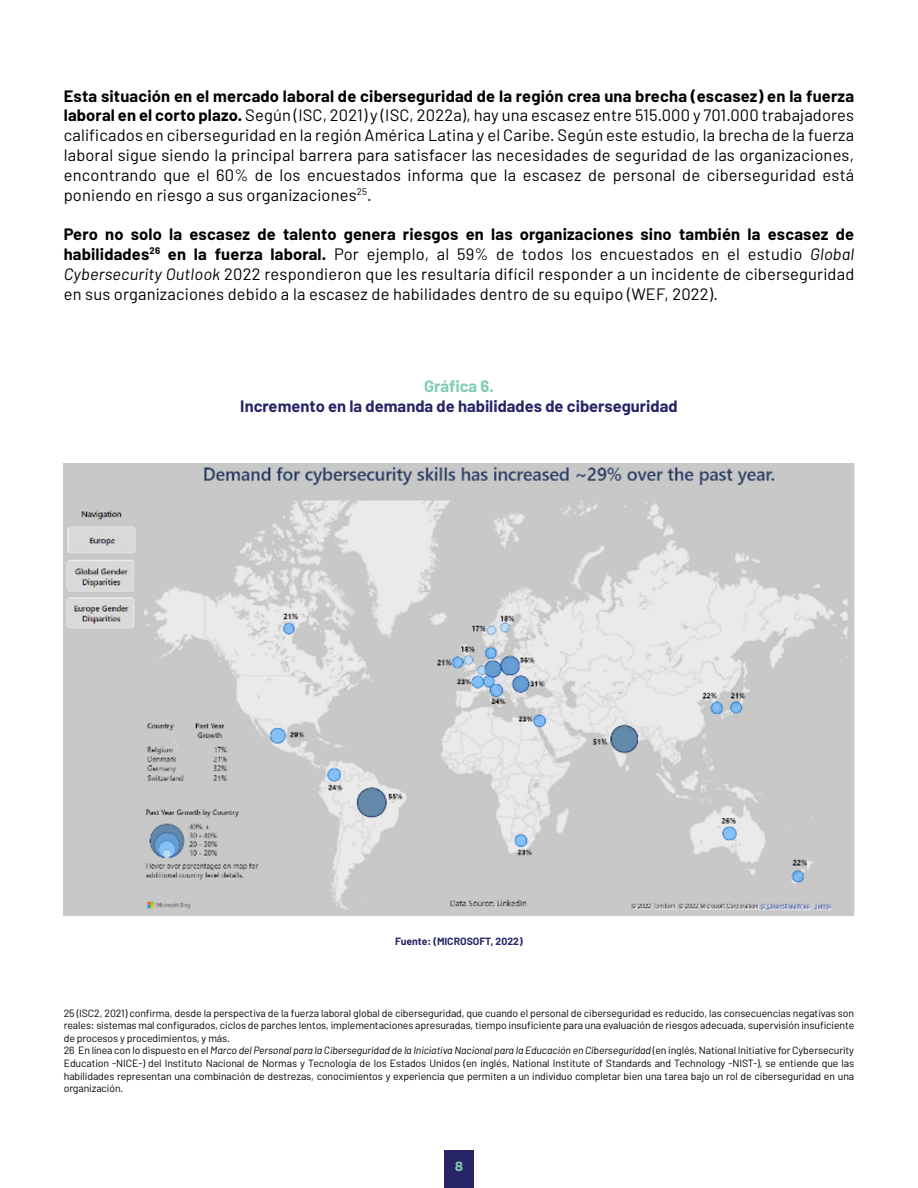
<style>
.page{position:relative;width:918px;height:1188px;background:#fff}
.page>*{position:absolute;margin:0;border:0;box-sizing:border-box;transform-origin:0 0}
.t1{font:16.5px/19.8px "Barlow";letter-spacing:.01em;color:#000;text-align:justify}
.t2{font:700 16.5px "Barlow";color:#272566}
.t3{font:700 16.5px "Barlow";color:#81ccb3}
.t4{font:700 13.5px "Gotham";color:#81ccb3}
.t5{font:10.5px/12.6px "Barlow";letter-spacing:-.01em;color:#000}
.t6{font:700 10.5px "Barlow";color:#272566}
.s1{font-weight:700}
.s2{font-style:italic}
</style>
<div class="page">
<div style="left:444px;top:1150px;width:30px;height:38px;background:#272566"></div>
<img style="left:64px;top:464px;width:790px;height:452px">
<p class="t1" style="left:64px;top:85px;width:792px"><span class="s1">Esta situación en el mercado laboral de ciberseguridad de la región crea una brecha (escasez) en la fuerza laboral en el corto plazo.</span> Según (ISC, 2021) y (ISC, 2022a), hay una escasez entre 515.000 y 701.000 trabajadores calificados en ciberseguridad en la región América Latina y el Caribe. Según este estudio, la brecha de la fuerza laboral sigue siendo la principal barrera para satisfacer las necesidades de seguridad de las organizaciones, encontrando que el 60% de los encuestados informa que la escasez de personal de ciberseguridad está poniendo en riesgo a sus organizaciones<sup>25</sup>.</p>
<p class="t1" style="left:64px;top:224px;width:792px"><span class="s1">Pero no solo la escasez de talento genera riesgos en las organizaciones sino también la escasez de habilidades</span><sup>26</sup> <span class="s1">en la fuerza laboral.</span> Por ejemplo, al 59% de todos los encuestados en el estudio <span class="s2">Global Cybersecurity Outlook</span> 2022 respondieron que les resultaría difícil responder a un incidente de ciberseguridad en sus organizaciones debido a la escasez de habilidades dentro de su equipo (WEF, 2022).</p>
<p class="t3" style="left:424px;top:376px;width:71px">Gráfica 6.</p>
<p class="t2" style="left:240px;top:396px;width:439px">Incremento en la demanda de habilidades de ciberseguridad</p>
<p class="t6" style="left:395px;top:935px;width:129px">Fuente: (MICROSOFT, 2022)</p>
<p class="t5" style="left:64px;top:1006px;width:792px">25 (ISC2, 2021) confirma, desde la perspectiva de la fuerza laboral global de ciberseguridad, que cuando el personal de ciberseguridad es reducido, las consecuencias negativas son reales: sistemas mal configurados, ciclos de parches lentos, implementaciones apresuradas, tiempo insuficiente para una evaluación de riesgos adecuada, supervisión insuficiente de procesos y procedimientos, y más.<br>26 En línea con lo dispuesto en el <span class="s2">Marco del Personal para la Ciberseguridad de la Iniciativa Nacional para la Educación en Ciberseguridad</span> (en inglés, National Initiative for Cybersecurity Education -NICE-) del Instituto Nacional de Normas y Tecnología de los Estados Unidos (en inglés, National Institute of Standards and Technology -NIST-), se entiende que las habilidades representan una combinación de destrezas, conocimientos y experiencia que permiten a un individuo completar bien una tarea bajo un rol de ciberseguridad en una organización.</p>
<p class="t4" style="left:455px;top:1158px;width:10px">8</p>
</div>
